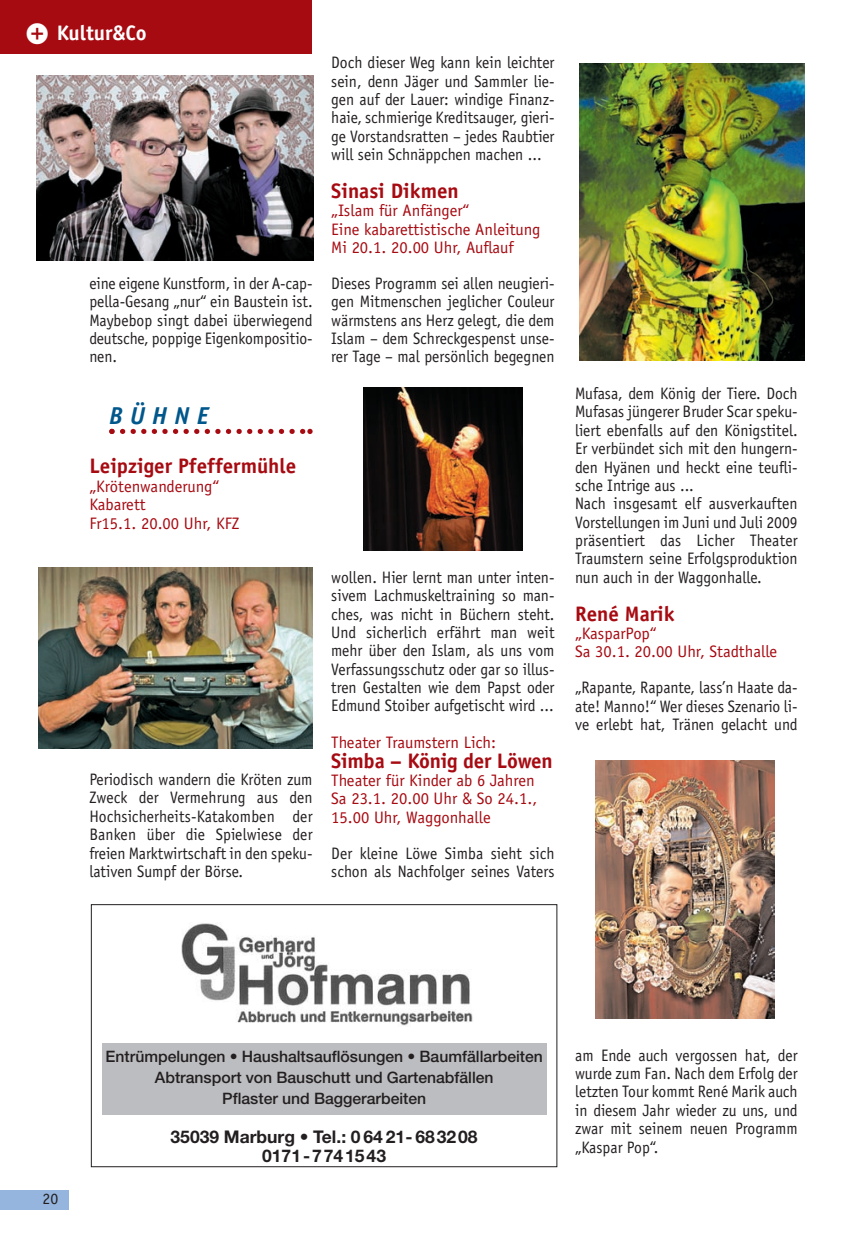
<style>
.page{position:relative;width:863px;height:1234px;background:#fff}
.page>*{position:absolute;margin:0;border:0;box-sizing:border-box;transform-origin:0 0}
.t1{font:italic 700 24.5px "Officina Sans";letter-spacing:.295em;color:#00578b}
.t2{font:700 21px "Officina Sans";color:#a70b12}
.t3{font:700 21px "Officina Sans";color:#fff}
.t4{font:700 17.5px/19.2px "Helvetica Neue";color:#231f20;text-align:center}
.t5{font:16.62px/18.4px "Officina Sans";color:#231f20;text-align:justify;scale:.94 1}
.t6{font:16.62px/18.4px "Officina Sans";color:#a70b12}
.t7{font:500 15.75px/21px "Helvetica Neue";color:#231f20;text-align:center}
.t8{font:15.75px "Officina Sans";color:#231f20}
.s1{font-family:"Zeal";font-weight:400}
</style>
<div class="page">
<svg style="left:109px;top:429px;width:204px;height:5px"></svg>
<img style="left:36px;top:76px;width:278px;height:185px">
<img style="left:38px;top:567px;width:274px;height:181px">
<img style="left:580px;top:64px;width:225px;height:297px">
<img style="left:596px;top:760px;width:178px;height:259px">
<img style="left:364px;top:388px;width:158px;height:163px">
<img style="left:181px;top:923px;width:292px;height:103px">
<div style="left:91px;top:904px;width:466px;height:263px;border:1px solid #231f20"></div>
<div style="left:102px;top:1043px;width:445px;height:72px;background:#bcbdc0"></div>
<div style="left:0;top:1189px;width:68px;height:20px;background:#95b5de"></div>
<div style="left:0;top:0;width:311px;height:53px;background:#a70b12"></div>
<p class="t3" style="left:27px;top:25px;width:121px"><span class="s1">❸☎☎</span>Kultur&amp;Co</p>
<p class="t5" style="left:89px;top:275px;width:239px">eine eigene Kunstform, in der A-cap&shy;pella-Gesang „nur“ ein Baustein ist.<br>Maybebop singt dabei überwiegend deutsche, poppige Eigenkompositio&shy;nen.</p>
<p class="t1" style="left:109px;top:406px;width:101px">BÜHNE</p>
<p class="t2" style="left:89px;top:458px;width:208px">Leipziger Pfeffermühle</p>
<p class="t6" style="left:89px;top:478px;width:151px">„Krötenwanderung“<br>Kabarett<br>Fr15.1. 20.00 Uhr, KFZ</p>
<p class="t5" style="left:89px;top:771px;width:239px">Periodisch wandern die Kröten zum Zweck der Vermehrung aus den Hochsicherheits-Katakomben der Banken über die Spielwiese der freien Marktwirtschaft in den speku&shy;lativen Sumpf der Börse.</p>
<p class="t5" style="left:331px;top:55px;width:239px">Doch dieser Weg kann kein leichter sein, denn Jäger und Sammler lie&shy;gen auf der Lauer: windige Finanz&shy;haie, schmierige Kreditsauger, gieri&shy;ge Vorstandsratten – jedes Raubtier will sein Schnäppchen machen ...</p>
<p class="t2" style="left:331px;top:183px;width:129px">Sinasi Dikmen</p>
<p class="t6" style="left:331px;top:203px;width:211px">„Islam für Anfänger“<br>Eine kabarettistische Anleitung<br>Mi 20.1. 20.00 Uhr, Auflauf</p>
<p class="t5" style="left:331px;top:275px;width:239px">Dieses Programm sei allen neugieri&shy;gen Mitmenschen jeglicher Couleur wärmstens ans Herz gelegt, die dem Islam – dem Schreckgespenst unse&shy;rer Tage – mal persönlich begegnen</p>
<p class="t5" style="left:331px;top:569px;width:239px">wollen. Hier lernt man unter inten&shy;sivem Lachmuskeltraining so man&shy;ches, was nicht in Büchern steht.<br>Und sicherlich erfährt man weit mehr über den Islam, als uns vom Verfassungsschutz oder gar so illus&shy;tren Gestalten wie dem Papst oder Edmund Stoiber aufgetischt wird ...</p>
<p class="t6" style="left:331px;top:735px;width:166px">Theater Traumstern Lich:</p>
<p class="t2" style="left:331px;top:752px;width:223px">Simba – König der Löwen</p>
<p class="t6" style="left:331px;top:772px;width:207px">Theater für Kinder ab 6 Jahren<br>Sa 23.1. 20.00 Uhr &amp; So 24.1.,<br>15.00 Uhr, Waggonhalle</p>
<p class="t5" style="left:331px;top:845px;width:239px">Der kleine Löwe Simba sieht sich schon als Nachfolger seines Vaters</p>
<p class="t5" style="left:575px;top:386px;width:238px;text-align:left">Mufasa, dem König der Tiere. Doch<br>Mufasas jüngerer Bruder Scar speku&shy;liert ebenfalls auf den Königstitel.<br>Er verbündet sich mit den hungern&shy;den Hyänen und heckt eine teufli&shy;sche Intrige aus ...<br>Nach insgesamt elf ausverkauften<br>Vorstellungen im Juni und Juli 2009 präsentiert das Licher Theater<br>Traumstern seine Erfolgsproduktion nun auch in der Waggonhalle.</p>
<p class="t2" style="left:575px;top:605px;width:101px">René Marik</p>
<p class="t6" style="left:575px;top:625px;width:204px">„KasparPop“<br>Sa 30.1. 20.00 Uhr, Stadthalle</p>
<p class="t5" style="left:575px;top:680px;width:238px">„Rapante, Rapante, lass’n Haate da&shy;ate! Manno!“ Wer dieses Szenario li&shy;ve erlebt hat, Tränen gelacht und</p>
<p class="t8" style="left:43px;top:1192px;width:17px">20</p>
<p class="t7" style="left:106px;top:1047px;width:439px">Entrümpelungen • Haushaltsauflösungen • Baumfällarbeiten<br>Abtransport von Bauschutt und Gartenabfällen<br>Pflaster und Baggerarbeiten</p>
<p class="t4" style="left:171px;top:1128px;width:308px">35039 Marburg • Tel.: 0 64 21- 683208<br>0171-7741543</p>
<p class="t5" style="left:575px;top:1047px;width:238px">am Ende auch vergossen hat, der wurde zum Fan. Nach dem Erfolg der letzten Tour kommt René Marik auch in diesem Jahr wieder zu uns, und zwar mit seinem neuen Programm „Kaspar Pop“.</p>
</div>
